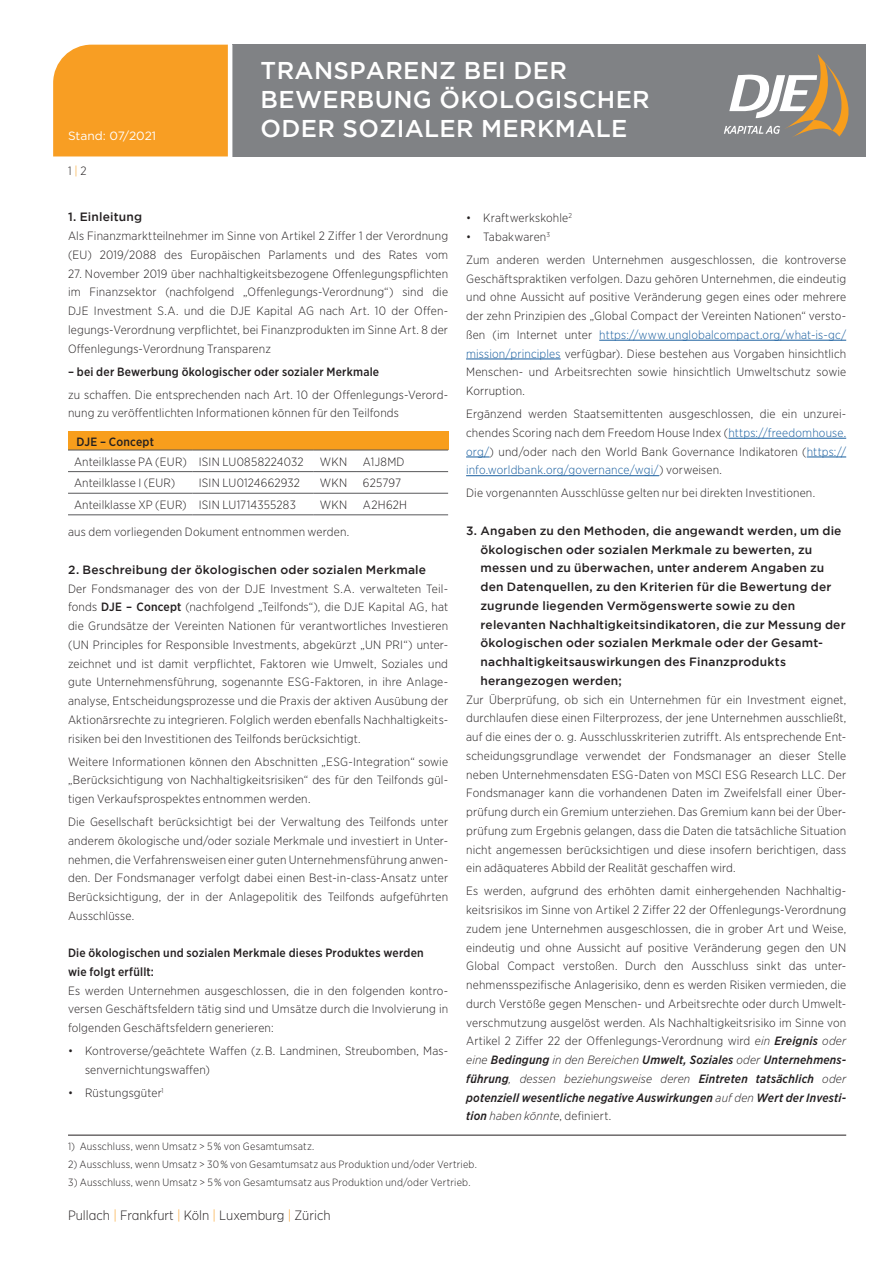
<style>
.page{position:relative;width:893px;height:1263px;background:#fff}
.page>*{position:absolute;margin:0;border:0;box-sizing:border-box;transform-origin:0 0}
.t1{font:500 24.3px/29.1px "Gotham";letter-spacing:.015em;color:#fff}
.t2{font:300 13.5px "Gotham Narrow";color:#231f20}
.t3{font:300 12px/18.8px "Gotham Narrow";letter-spacing:.015em;color:#231f20;text-align:justify}
.t4{font:500 12px/18.8px "Gotham";letter-spacing:.02em;color:#231f20}
.t5{font:500 12px/18.8px "Gotham Narrow";letter-spacing:.015em;color:#231f20}
.t6{font:12px "Gotham";color:#fff}
.t7{font:300 10.5px "Gotham Narrow";letter-spacing:.02em;color:#231f20}
.s1{color:#f89e1c}
.s2{font-weight:500}
.s3{color:#175d9e}
.s4{font-style:italic}
.s5{font-weight:500;font-style:italic}
.s6{color:#f89e23}
</style>
<div class="page">
<div style="left:53px;top:45px;width:175px;height:111px;background:#f89e23"></div>
<div style="left:232px;top:45px;width:633px;height:112px;background:#808285"></div>
<svg style="left:724px;top:54px;width:124px;height:83px"></svg>
<div style="left:68px;top:432px;width:380px;height:18px;background:#f89e1c"></div>
<hr style="left:68px;top:450px;width:125px;height:1px;background:#57585a">
<hr style="left:193px;top:450px;width:121px;height:1px;background:#57585a">
<hr style="left:314px;top:450px;width:43px;height:1px;background:#57585a">
<hr style="left:357px;top:450px;width:91px;height:1px;background:#57585a">
<hr style="left:68px;top:471px;width:125px;height:1px;background:#57585a">
<hr style="left:193px;top:471px;width:121px;height:1px;background:#57585a">
<hr style="left:314px;top:471px;width:43px;height:1px;background:#57585a">
<hr style="left:357px;top:471px;width:91px;height:1px;background:#57585a">
<hr style="left:68px;top:493px;width:125px;height:1px;background:#57585a">
<hr style="left:193px;top:493px;width:121px;height:1px;background:#57585a">
<hr style="left:314px;top:493px;width:43px;height:1px;background:#57585a">
<hr style="left:357px;top:493px;width:91px;height:1px;background:#57585a">
<hr style="left:68px;top:515px;width:125px;height:1px;background:#57585a">
<hr style="left:193px;top:515px;width:121px;height:1px;background:#57585a">
<hr style="left:314px;top:515px;width:43px;height:1px;background:#57585a">
<hr style="left:357px;top:515px;width:91px;height:1px;background:#57585a">
<hr style="left:599px;top:340px;width:247px;height:1px;background:#175d9e">
<hr style="left:466px;top:359px;width:95px;height:1px;background:#175d9e">
<hr style="left:728px;top:438px;width:118px;height:1px;background:#175d9e">
<svg style="left:466px;top:457px;width:24px;height:1px"></svg>
<hr style="left:807px;top:457px;width:39px;height:1px;background:#175d9e">
<hr style="left:466px;top:475px;width:193px;height:1px;background:#175d9e">
<hr style="left:68px;top:1135px;width:778px;height:1px;background:#231f20">
<h1 class="t1" style="left:261px;top:55px;width:391px">TRANSPARENZ BEI DER<br>BEWERBUNG ÖKOLOGISCHER</h1>
<p class="t6" style="left:68px;top:129px;width:90px">Stand: 07/2021</p>
<h1 class="t1" style="left:261px;top:113px;width:368px">ODER SOZIALER MERKMALE</h1>
<p class="t3" style="left:68px;top:162px;width:20px">1 <span class="s1">|</span> 2</p>
<p class="t4" style="left:68px;top:207px;width:76px">1. Einleitung</p>
<p class="t3" style="left:68px;top:226px;width:382px">Als Finanzmarktteilnehmer im Sinne von Artikel 2 Ziffer 1 der Verordnung (EU) 2019/2088 des Europäischen Parlaments und des Rates vom</p>
<p class="t3" style="left:68px;top:264px;width:382px">27. November 2019 über nachhaltigkeitsbezogene Offenlegungspflichten im Finanzsektor (nachfolgend „Offenlegungs-Verordnung“) sind die DJE Investment S.A. und die DJE Kapital AG nach Art. 10 der Offen&shy;legungs-Verordnung verpflichtet, bei Finanzprodukten im Sinne Art. 8 der Offenlegungs-Verordnung Transparenz</p>
<p class="t5" style="left:68px;top:362px;width:313px">– bei der Bewerbung ökologischer oder sozialer Merkmale</p>
<p class="t3" style="left:68px;top:385px;width:382px">zu schaffen. Die entsprechenden nach Art. 10 der Offenlegungs-Verord&shy;nung zu veröffentlichten Informationen können für den Teilfonds</p>
<p class="t5" style="left:77px;top:432px;width:79px">DJE – Concept</p>
<p class="t3" style="left:74px;top:452px;width:231px">Anteilklasse PA (EUR) ISIN LU0858224032</p>
<p class="t3" style="left:320px;top:452px;width:29px">WKN</p>
<p class="t3" style="left:363px;top:452px;width:43px">A1J8MD</p>
<p class="t3" style="left:74px;top:473px;width:103px">Anteilklasse I (EUR)</p>
<p class="t3" style="left:199px;top:473px;width:103px">ISIN LU0124662932</p>
<p class="t3" style="left:320px;top:473px;width:29px">WKN</p>
<p class="t3" style="left:363px;top:473px;width:40px">625797</p>
<p class="t3" style="left:74px;top:495px;width:223px">Anteilklasse XP (EUR) ISIN LU1714355283</p>
<p class="t3" style="left:320px;top:495px;width:29px">WKN</p>
<p class="t3" style="left:363px;top:495px;width:45px">A2H62H</p>
<p class="t3" style="left:68px;top:522px;width:283px">aus dem vorliegenden Dokument entnommen werden.</p>
<p class="t4" style="left:68px;top:560px;width:360px">2. Beschreibung der ökologischen oder sozialen Merkmale</p>
<p class="t3" style="left:68px;top:579px;width:382px">Der Fondsmanager des von der DJE Investment S.A. verwalteten Teil&shy;fonds <span class="s2">DJE – Concept</span> (nachfolgend „Teilfonds“), die DJE Kapital AG, hat die Grundsätze der Vereinten Nationen für verantwortliches Investieren (UN Principles for Responsible Investments, abgekürzt „UN PRI“) unter&shy;zeichnet und ist damit verpflichtet, Faktoren wie Umwelt, Soziales und gute Unternehmensführung, sogenannte ESG-Faktoren, in ihre Anlage&shy;analyse, Entscheidungsprozesse und die Praxis der aktiven Ausübung der Aktionärsrechte zu integrieren. Folglich werden ebenfalls Nachhaltigkeits&shy;risiken bei den Investitionen des Teilfonds berücksichtigt.</p>
<p class="t3" style="left:68px;top:752px;width:382px">Weitere Informationen können den Abschnitten „ESG-Integration“ sowie „Berücksichtigung von Nachhaltigkeitsrisiken“ des für den Teilfonds gül&shy;tigen Verkaufsprospektes entnommen werden.</p>
<p class="t3" style="left:68px;top:812px;width:382px">Die Gesellschaft berücksichtigt bei der Verwaltung des Teilfonds unter anderem ökologische und/oder soziale Merkmale und investiert in Unter&shy;nehmen, die Verfahrensweisen einer guten Unternehmensführung anwen&shy;den. Der Fondsmanager verfolgt dabei einen Best-in-class-Ansatz unter Berücksichtigung, der in der Anlagepolitik des Teilfonds aufgeführten Ausschlüsse.</p>
<p class="t5" style="left:68px;top:943px;width:357px">Die ökologischen und sozialen Merkmale dieses Produktes werden wie folgt erfüllt:</p>
<p class="t3" style="left:68px;top:981px;width:382px">Es werden Unternehmen ausgeschlossen, die in den folgenden kontro&shy;versen Geschäftsfeldern tätig sind und Umsätze durch die Involvierung in folgenden Geschäftsfeldern generieren:</p>
<p class="t3" style="left:85px;top:1041px;width:365px;text-indent:-17px">• Kontroverse/geächtete Waffen (z. B. Landminen, Streubomben, Mas&shy;senvernichtungswaffen)</p>
<p class="t3" style="left:68px;top:1083px;width:97px">• Rüstungsgüter<sup>1</sup></p>
<p class="t3" style="left:466px;top:208px;width:107px">• Kraftwerkskohle<sup>2</sup></p>
<p class="t3" style="left:466px;top:225px;width:382px;line-height:23px">• Tabakwaren<sup>3<br></sup>Zum anderen werden Unternehmen ausgeschlossen, die kontroverse</p>
<p class="t3" style="left:466px;top:269px;width:382px">Geschäftspraktiken verfolgen. Dazu gehören Unternehmen, die eindeutig und ohne Aussicht auf positive Veränderung gegen eines oder mehrere der zehn Prinzipien des „Global Compact der Vereinten Nationen“ versto&shy;ßen (im Internet unter <span class="s3">https://www.unglobalcompact.org/what-is-gc/ mission/principles</span> verfügbar). Diese bestehen aus Vorgaben hinsichtlich Menschen- und Arbeitsrechten sowie hinsichtlich Umweltschutz sowie Korruption.</p>
<p class="t3" style="left:466px;top:404px;width:382px">Ergänzend werden Staatsemittenten ausgeschlossen, die ein unzurei&shy;chendes Scoring nach dem Freedom House Index (<span class="s3">https://freedomhouse. org/</span>) und/oder nach den World Bank Governance Indikatoren (<span class="s3">https:// info.worldbank.org/governance/wgi/</span>) vorweisen.</p>
<p class="t3" style="left:466px;top:484px;width:350px">Die vorgenannten Ausschlüsse gelten nur bei direkten Investitionen.</p>
<p class="t4" style="left:480px;top:521px;width:367px;text-indent:-14px">3. Angaben zu den Methoden, die angewandt werden, um die ökologischen oder sozialen Merkmale zu bewerten, zu messen und zu überwachen, unter anderem Angaben zu den Datenquellen, zu den Kriterien für die Bewertung der zugrunde liegenden Vermögenswerte sowie zu den relevanten Nachhaltigkeitsindikatoren, die zur Messung der ökologischen oder sozialen Merkmale oder der Gesamt&shy;nachhaltigkeitsauswirkungen des Finanzprodukts herangezogen werden;</p>
<p class="t3" style="left:466px;top:690px;width:382px">Zur Überprüfung, ob sich ein Unternehmen für ein Investment eignet, durchlaufen diese einen Filterprozess, der jene Unternehmen ausschließt, auf die eines der o. g. Ausschlusskriterien zutrifft. Als entsprechende Ent&shy;scheidungsgrundlage verwendet der Fondsmanager an dieser Stelle neben Unternehmensdaten ESG-Daten von MSCI ESG Research LLC. Der Fondsmanager kann die vorhandenen Daten im Zweifelsfall einer Über&shy;prüfung durch ein Gremium unterziehen. Das Gremium kann bei der Über&shy;prüfung zum Ergebnis gelangen, dass die Daten die tatsächliche Situation nicht angemessen berücksichtigen und diese insofern berichtigen, dass ein adäquateres Abbild der Realität geschaffen wird.</p>
<p class="t3" style="left:466px;top:881px;width:382px">Es werden, aufgrund des erhöhten damit einhergehenden Nachhaltig&shy;keitsrisikos im Sinne von Artikel 2 Ziffer 22 der Offenlegungs-Verordnung zudem jene Unternehmen ausgeschlossen, die in grober Art und Weise, eindeutig und ohne Aussicht auf positive Veränderung gegen den UN Global Compact verstoßen. Durch den Ausschluss sinkt das unter&shy;nehmensspezifische Anlagerisiko, denn es werden Risiken vermieden, die durch Verstöße gegen Menschen- und Arbeitsrechte oder durch Umwelt&shy;verschmutzung ausgelöst werden. Als Nachhaltigkeitsrisiko im Sinne von Artikel 2 Ziffer 22 der Offenlegungs-Verordnung wird <span class="s4">ein</span> <span class="s5">Ereignis</span> <span class="s4">oder eine</span> <span class="s5">Bedingung</span> <span class="s4">in den Bereichen</span> <span class="s5">Umwelt, Soziales</span> <span class="s4">oder</span> <span class="s5">Unternehmens&shy;führung</span><span class="s4">, dessen beziehungsweise deren</span> <span class="s5">Eintreten tatsächlich</span> <span class="s4">oder </span><span class="s5">potenziell wesentliche negative Auswirkungen</span> <span class="s4">auf den</span> <span class="s5">Wert der Investi&shy;tion</span> <span class="s4">haben könnte</span>, definiert.</p>
<p class="t7" style="left:68px;top:1140px;width:248px">1) Ausschluss, wenn Umsatz &gt; 5 % von Gesamtumsatz.</p>
<p class="t7" style="left:68px;top:1158px;width:410px">2) Ausschluss, wenn Umsatz &gt; 30 % von Gesamtumsatz aus Produktion und/oder Vertrieb.</p>
<p class="t7" style="left:68px;top:1175px;width:404px">3) Ausschluss, wenn Umsatz &gt; 5 % von Gesamtumsatz aus Produktion und/oder Vertrieb.</p>
<p class="t2" style="left:68px;top:1206px;width:264px">Pullach <span class="s6">|</span> Frankfurt <span class="s6">|</span> Köln <span class="s6">|</span> Luxemburg <span class="s6">|</span> Zürich</p>
</div>
